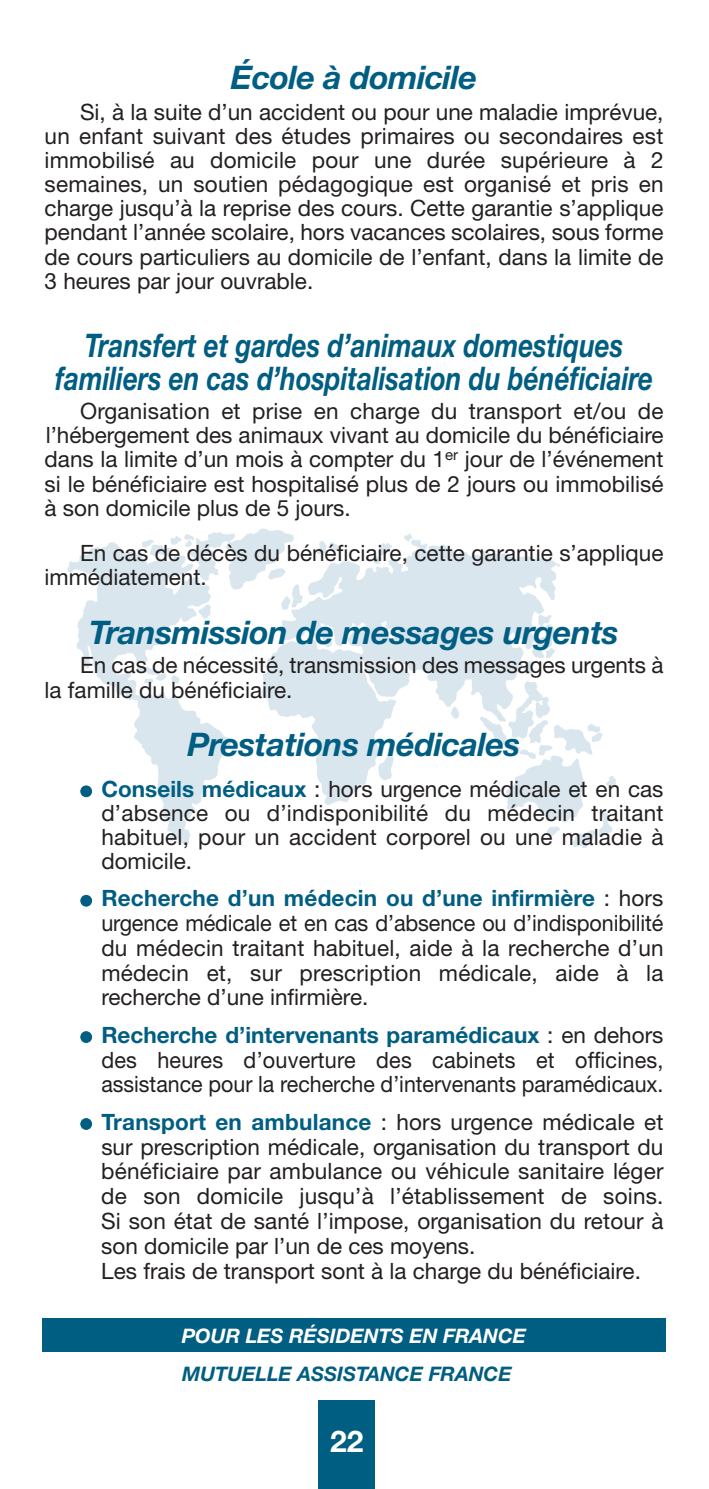
<style>
.page{position:relative;width:709px;height:1489px;background:#fff}
.page>*{position:absolute;margin:0;border:0;box-sizing:border-box;transform-origin:0 0}
.t1{font:italic 700 32.5px/33.2px "Helvetica Neue";color:#005e82;text-align:center;scale:.8 1}
.t2{font:italic 700 32.5px "Helvetica Neue";color:#005e82}
.t3{font:700 30px "Helvetica Neue";color:#fff}
.t4{font:22.5px/24px "Helvetica Neue";color:#231f20;text-align:justify}
.t5{font:italic 700 20px "Helvetica Neue";color:#005e82}
.t6{font:italic 700 20px "Helvetica Neue";color:#fff}
.s1{color:#005e82}
.s2{font-weight:700;color:#005e82}
</style>
<div class="page">
<img style="left:67px;top:528px;width:549px;height:320px">
<div style="left:318px;top:1400px;width:57px;height:88px;background:#005e82"></div>
<div style="left:42px;top:1318px;width:624px;height:33px;background:#005e82"></div>
<h1 class="t2" style="left:231px;top:57px;width:248px">École à domicile</h1>
<p class="t4" style="left:45px;top:102px;width:620px;text-indent:35px">Si, à la suite d’un accident ou pour une maladie imprévue, un enfant suivant des études primaires ou secondaires est immobilisé au domicile pour une durée supérieure à 2 semaines, un soutien pédagogique est organisé et pris en charge jusqu’à la reprise des cours. Cette garantie s’applique pendant l’année scolaire, hors vacances scolaires, sous forme de cours particuliers au domicile de l’enfant, dans la limite de 3 heures par jour ouvrable.</p>
<h1 class="t1" style="left:55px;top:328px;width:748px">Transfert et gardes d’animaux domestiques familiers en cas d’hospitalisation du bénéficiaire</h1>
<p class="t4" style="left:45px;top:401px;width:620px;text-indent:35px">Organisation et prise en charge du transport et/ou de l’hébergement des animaux vivant au domicile du bénéficiaire dans la limite d’un mois à compter du 1<sup>er</sup> jour de l’événement si le bénéficiaire est hospitalisé plus de 2 jours ou immobilisé à son domicile plus de 5 jours.</p>
<p class="t4" style="left:45px;top:543px;width:620px;text-indent:35px">En cas de décès du bénéficiaire, cette garantie s’applique immédiatement.</p>
<h1 class="t2" style="left:89px;top:612px;width:531px">Transmission de messages urgents</h1>
<p class="t4" style="left:45px;top:655px;width:620px;text-indent:35px">En cas de nécessité, transmission des messages urgents à la famille du bénéficiaire.</p>
<h1 class="t2" style="left:188px;top:724px;width:334px">Prestations médicales</h1>
<p class="t4" style="left:101px;top:778px;width:563px;text-indent:-21px"><span class="s1">●</span> <span class="s2">Conseils médicaux</span> : hors urgence médicale et en cas d’absence ou d’indisponibilité du médecin traitant habituel, pour un accident corporel ou une maladie à domicile.</p>
<p class="t4" style="left:101px;top:888px;width:563px;line-height:24.8px;text-indent:-21px"><span class="s1">●</span> <span class="s2">Recherche d’un médecin ou d’une infirmière</span> : hors urgence médicale et en cas d’absence ou d’indisponibilité du médecin traitant habituel, aide à la recherche d’un médecin et, sur prescription médicale, aide à la recherche d’une infirmière.</p>
<p class="t4" style="left:101px;top:1024px;width:563px;line-height:24.8px;text-indent:-21px"><span class="s1">●</span> <span class="s2">Recherche d’intervenants paramédicaux</span> : en dehors des heures d’ouverture des cabinets et officines, assistance pour la recherche d’intervenants paramédicaux.</p>
<p class="t4" style="left:101px;top:1111px;width:563px;line-height:24.8px;text-align:left;text-indent:-21px"><span class="s1">●</span> <span class="s2">Transport en ambulance</span> : hors urgence médicale et sur prescription médicale, organisation du transport du bénéficiaire par ambulance ou véhicule sanitaire léger de son domicile jusqu’à l’établissement de soins.<br>Si son état de santé l’impose, organisation du retour à son domicile par l’un de ces moyens.<br>Les frais de transport sont à la charge du bénéficiaire.</p>
<p class="t6" style="left:182px;top:1323px;width:346px">POUR LES RÉSIDENTS EN FRANCE</p>
<p class="t5" style="left:182px;top:1361px;width:331px">MUTUELLE ASSISTANCE FRANCE</p>
<h2 class="t3" style="left:330px;top:1422px;width:35px">22</h2>
</div>
